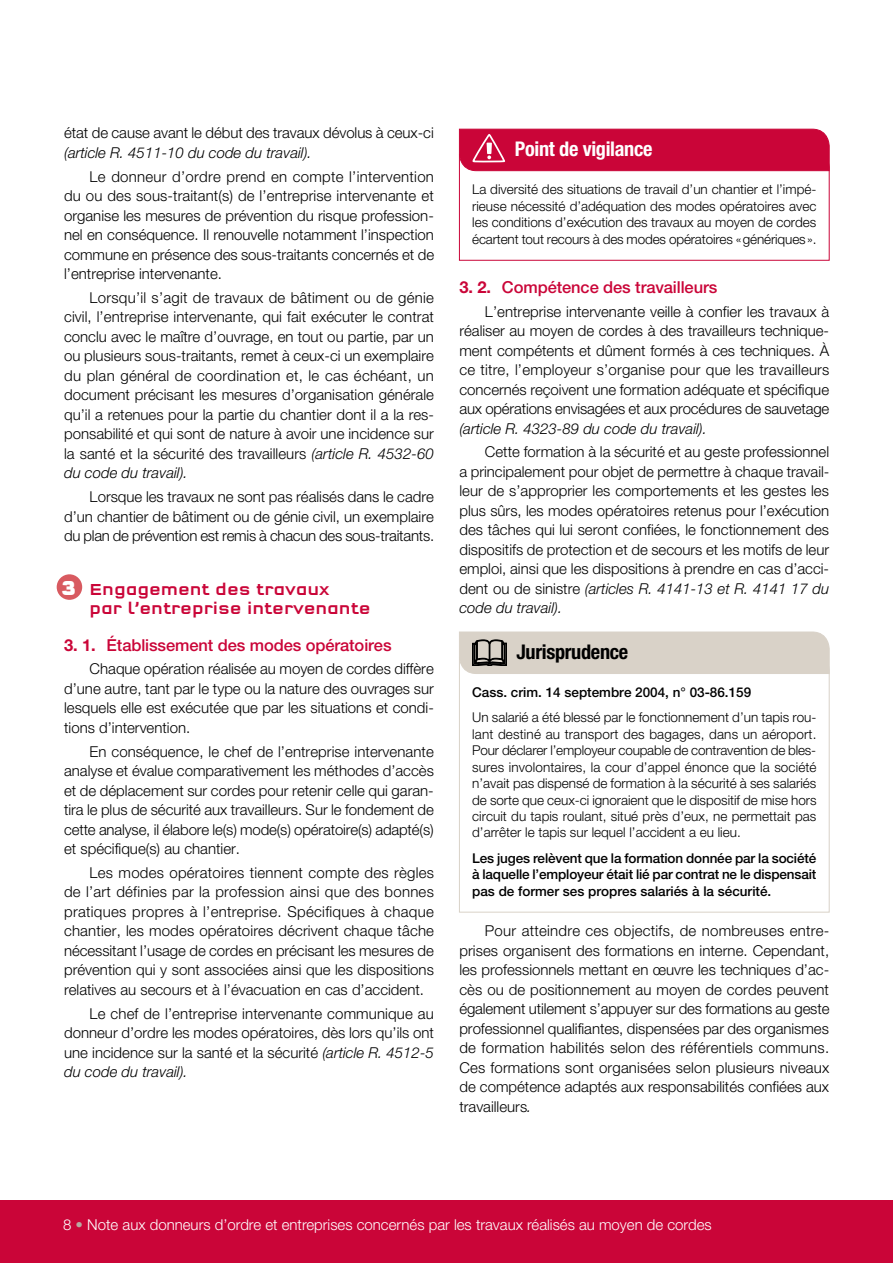
<style>
.page{position:relative;width:893px;height:1263px;background:#fff}
.page>*{position:absolute;margin:0;border:0;box-sizing:border-box;transform-origin:0 0}
.t1{font:21px "Q Type Square Black Majuscles";color:#fff}
.t2{font:700 condensed 20.25px "Helvetica Neue LT Std";letter-spacing:-.015em;color:#fff}
.t3{font:700 condensed 20.25px "Helvetica Neue LT Std";letter-spacing:-.015em;color:#000}
.t4{font:500 16.5px "Helvetica Neue LT Std";letter-spacing:-.005em;color:#ca0538}
.t5{font:500 16.5px/19.5px "Q Type Square";letter-spacing:-.005em;color:#ca0538}
.t6{font:300 15px/19.5px "Helvetica Neue LT Std";color:#000;text-align:justify}
.t7{font:300 15px "Helvetica Neue LT Std";color:#fff}
.t8{font:italic 300 15px "Helvetica Neue LT Std";color:#000}
.t9{font:300 13.5px/16.5px "Helvetica Neue LT Std";letter-spacing:-.005em;color:#000;text-align:justify}
.t10{font:500 13.5px/16.5px "Helvetica Neue LT Std";color:#000;text-align:justify}
.s1{font-style:italic}
.s2{font-weight:700}
.s3{color:#b9a8a1}
</style>
<div class="page">
<div style="left:0;top:1200px;width:893px;height:63px;background:#ca0538"></div>
<svg style="left:459px;top:674px;width:371px;height:239px"></svg>
<svg style="left:459px;top:128px;width:371px;height:133px"></svg>
<div style="left:459px;top:631px;width:371px;height:43px;background:#d9d2c8"></div>
<div style="left:57px;top:574px;width:25px;height:26px;background:#d85a60;border-radius:50%"></div>
<p class="t6" style="left:64px;top:123px;width:371px">état de cause avant le début des travaux dévolus à ceux-ci</p>
<p class="t8" style="left:64px;top:144px;width:249px">(article R. 4511-10 du code du travail).</p>
<p class="t6" style="left:64px;top:166px;width:371px;text-indent:26px">Le donneur d’ordre prend en compte l’intervention du ou des sous-traitant(s) de l’entreprise intervenante et organise les mesures de prévention du risque profession&shy;nel en conséquence. Il renouvelle notamment l’inspection commune en présence des sous-traitants concernés et de l’entreprise intervenante.</p>
<p class="t6" style="left:64px;top:287px;width:371px;text-indent:26px">Lorsqu’il s’agit de travaux de bâtiment ou de génie civil, l’entreprise intervenante, qui fait exécuter le contrat conclu avec le maître d’ouvrage, en tout ou partie, par un ou plusieurs sous-traitants, remet à ceux-ci un exemplaire du plan général de coordination et, le cas échéant, un document précisant les mesures d’organisation générale qu’il a retenues pour la partie du chantier dont il a la res&shy;ponsabilité et qui sont de nature à avoir une incidence sur la santé et la sécurité des travailleurs <span class="s1">(article R. 4532-60 du code du travail).</span></p>
<p class="t6" style="left:64px;top:487px;width:372px;text-indent:26px">Lorsque les travaux ne sont pas réalisés dans le cadre d’un chantier de bâtiment ou de génie civil, un exemplaire du plan de prévention est remis à chacun des sous-traitants.</p>
<p class="t5" style="left:90px;top:579px;width:283px">Engagement des travaux<br>par l’entreprise intervenante</p>
<p class="t4" style="left:64px;top:635px;width:329px"><span class="s2">3. 1.</span> Établissement des modes opératoires</p>
<p class="t6" style="left:64px;top:659px;width:371px;text-indent:26px">Chaque opération réalisée au moyen de cordes diffère d’une autre, tant par le type ou la nature des ouvrages sur lesquels elle est exécutée que par les situations et condi&shy;tions d’intervention.</p>
<p class="t6" style="left:64px;top:741px;width:371px;text-indent:26px">En conséquence, le chef de l’entreprise intervenante analyse et évalue comparativement les méthodes d’accès et de déplacement sur cordes pour retenir celle qui garan&shy;tira le plus de sécurité aux travailleurs. Sur le fondement de cette analyse, il élabore le(s) mode(s) opératoire(s) adapté(s) et spécifique(s) au chantier.</p>
<p class="t6" style="left:64px;top:862px;width:371px;text-indent:26px">Les modes opératoires tiennent compte des règles de l’art définies par la profession ainsi que des bonnes pratiques propres à l’entreprise. Spécifiques à chaque chantier, les modes opératoires décrivent chaque tâche nécessitant l’usage de cordes en précisant les mesures de prévention qui y sont associées ainsi que les dispositions relatives au secours et à l’évacuation en cas d’accident.</p>
<p class="t6" style="left:64px;top:1003px;width:371px;text-indent:26px">Le chef de l’entreprise intervenante communique au donneur d’ordre les modes opératoires, dès lors qu’ils ont une incidence sur la santé et la sécurité <span class="s1">(article R. 4512-5 du code du travail).</span></p>
<h1 class="t1" style="left:61px;top:575px;width:17px">3</h1>
<h2 class="t2" style="left:515px;top:137px;width:139px">Point de vigilance</h2>
<p class="t9" style="left:472px;top:181px;width:346px">La diversité des situations de travail d’un chantier et l’impé&shy;rieuse nécessité d’adéquation des modes opératoires avec les conditions d’exécution des travaux au moyen de cordes écartent tout recours à des modes opératoires «génériques».</p>
<p class="t4" style="left:459px;top:277px;width:259px"><span class="s2">3. 2.</span> Compétence des travailleurs</p>
<p class="t6" style="left:459px;top:301px;width:371px;text-indent:26px">L’entreprise intervenante veille à confier les travaux à réaliser au moyen de cordes à des travailleurs technique&shy;ment compétents et dûment formés à ces techniques. À ce titre, l’employeur s’organise pour que les travailleurs concernés reçoivent une formation adéquate et spécifique aux opérations envisagées et aux procédures de sauvetage</p>
<p class="t8" style="left:459px;top:419px;width:249px">(article R. 4323-89 du code du travail).</p>
<p class="t6" style="left:459px;top:442px;width:372px;text-indent:26px">Cette formation à la sécurité et au geste professionnel a principalement pour objet de permettre à chaque travail&shy;leur de s’approprier les comportements et les gestes les plus sûrs, les modes opératoires retenus pour l’exécution des tâches qui lui seront confiées, le fonctionnement des dispositifs de protection et de secours et les motifs de leur emploi, ainsi que les dispositions à prendre en cas d’acci&shy;dent ou de sinistre <span class="s1">(articles R. 4141-13 et R. 4141 17 du code du travail).</span></p>
<h2 class="t3" style="left:516px;top:640px;width:113px">Jurisprudence</h2>
<p class="t10" style="left:472px;top:684px;width:281px">Cass. crim. 14 septembre 2004, n° 03-86.159</p>
<p class="t9" style="left:472px;top:709px;width:346px">Un salarié a été blessé par le fonctionnement d’un tapis rou&shy;lant destiné au transport des bagages, dans un aéroport.<br>Pour déclarer l’employeur coupable de contravention de bles&shy;sures involontaires, la cour d’appel énonce que la société n’avait pas dispensé de formation à la sécurité à ses salariés de sorte que ceux-ci ignoraient que le dispositif de mise hors circuit du tapis roulant, situé près d’eux, ne permettait pas d’arrêter le tapis sur lequel l’accident a eu lieu.</p>
<p class="t10" style="left:472px;top:849px;width:346px">Les juges relèvent que la formation donnée par la société à laquelle l’employeur était lié par contrat ne le dispensait pas de former ses propres salariés à la sécurité.</p>
<p class="t6" style="left:459px;top:921px;width:372px;text-indent:26px">Pour atteindre ces objectifs, de nombreuses entre&shy;prises organisent des formations en interne. Cependant, les professionnels mettant en œuvre les techniques d’ac&shy;cès ou de positionnement au moyen de cordes peuvent également utilement s’appuyer sur des formations au geste professionnel qualifiantes, dispensées par des organismes de formation habilités selon des référentiels communs.<br>Ces formations sont organisées selon plusieurs niveaux de compétence adaptés aux responsabilités confiées aux travailleurs<span class="s1">.</span></p>
<p class="t7" style="left:63px;top:1215px;width:650px">8 <span class="s3">•</span> Note aux donneurs d’ordre et entreprises concernés par les travaux réalisés au moyen de cordes</p>
</div>
